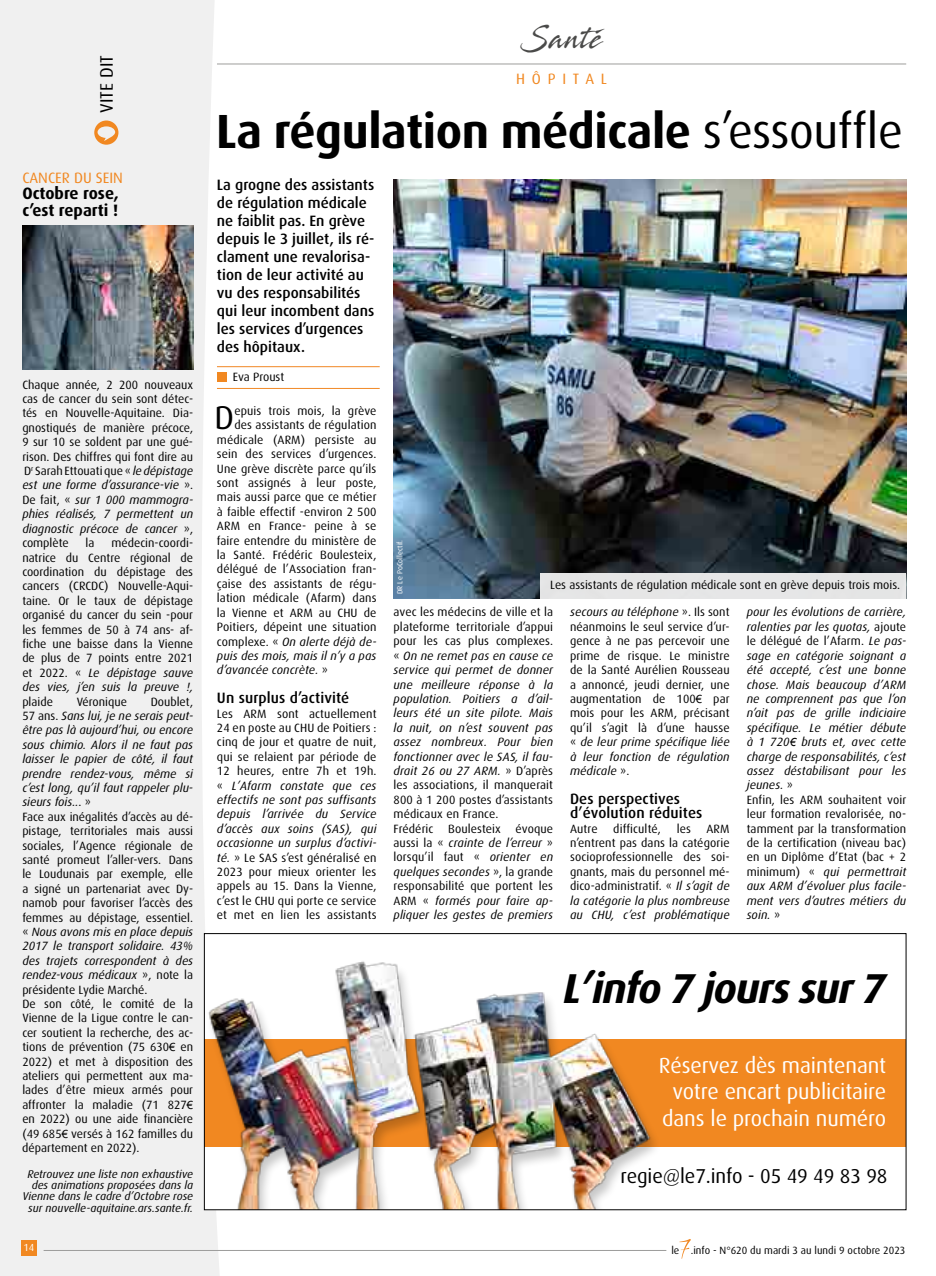
<style>
.page{position:relative;width:936px;height:1276px;background:#fff}
.page>*{position:absolute;margin:0;border:0;box-sizing:border-box;transform-origin:0 0}
.t1{font:700 48px "Dax";letter-spacing:-.01em;color:#000}
.t2{font:italic 700 41.85px "Dax";letter-spacing:-.03em;color:#000}
.t3{font:33px "Dax";color:#000}
.t4{font:30px "Stingray";letter-spacing:.04em;color:#4a4a49;scale:.74 1}
.t5{font:21.9px/26.2px "Dax";letter-spacing:-.005em;color:#fff;text-align:right}
.t6{font:20.1px "Dax";letter-spacing:-.005em;color:#000}
.t7{font:18px "Dax";color:#000}
.t8{font:700 16.5px/16.5px "Dax";color:#000}
.t9{font:500 15px/18px "Dax";color:#000}
.t10{font:15px "Dax";color:#f18821}
.t11{font:15px "Dax";letter-spacing:.45em;color:#f18821}
.t12{font:12px/14.4px "Dax";color:#000;text-align:justify}
.t13{font:italic 12px/14.4px "Dax";letter-spacing:.01em;color:#000}
.t14{font:italic 11.25px/11.2px "Dax";color:#000;text-align:right}
.t15{font:10.5px "Dax";color:#000}
.t16{font:10.2px "Dax";color:#fff}
.t17{font:7.5px "Dax";letter-spacing:.01em;color:#fff}
.s1{font-style:italic}
.s2{font-family:"Arial";font-size:11.25px}
.s3{font-weight:400}
.s4{font-style:normal}
.s5{font-family:"Arial";font-size:11.1px}
</style>
<div class="page">
<div style="left:0;top:0;width:221px;height:1276px;background:#f0f0f0"></div>
<hr style="left:217px;top:366px;width:162px;height:1px;background:#f18825">
<div style="left:217px;top:373px;width:9px;height:9px;background:#f18821"></div>
<hr style="left:217px;top:388px;width:162px;height:1px;background:#f18825">
<svg style="left:94px;top:120px;width:24px;height:25px"></svg>
<div style="left:21px;top:1240px;width:15px;height:15px;background:#f18821"></div>
<hr style="left:217px;top:64px;width:689px;height:1px;background:#9d9d9c">
<div style="left:204px;top:1039px;width:702px;height:107px;background:#f18821"></div>
<img style="left:206px;top:935px;width:468px;height:273px">
<div style="left:204px;top:933px;width:702px;height:277px;border:1px solid #000"></div>
<img style="left:393px;top:180px;width:513px;height:418px">
<div style="left:540px;top:573px;width:366px;height:25px;background:#e5e6e6"></div>
<hr style="left:44px;top:1250px;width:622px;height:1px;background:#9d9d9c">
<svg style="left:679px;top:1239px;width:11px;height:19px"></svg>
<img style="left:22px;top:225px;width:171px;height:145px">
<h3 class="t7" style="left:96px;top:113px;width:59px;rotate:-90deg">VITE DIT</h3>
<p class="t10" style="left:22px;top:169px;width:102px">CANCER DU SEIN</p>
<h3 class="t8" style="left:22px;top:185px;width:98px">Octobre rose, c’est reparti !</h3>
<p class="t12" style="left:22px;top:377px;width:172px">Chaque année, 2 200 nouveaux cas de cancer du sein sont détec&shy;tés en Nouvelle-Aquitaine. Dia&shy;gnostiqués de manière précoce, 9 sur 10 se soldent par une gué&shy;rison. Des chiffres qui font dire au D<sup>r</sup> Sarah Ettouati que « <span class="s1">le dépistage est une forme d’assurance-vie</span> ».<br>De fait, « <span class="s1">sur 1 000 mammogra&shy;phies réalisés, 7 permettent un diagnostic précoce de cancer</span> », complète</p>
<p class="t12" style="left:22px;top:536px;width:172px;text-indent:89px">médecin-coordi&shy;natrice du Centre régional de coordination du dépistage des cancers (CRCDC) Nouvelle-Aqui&shy;taine. Or le taux de dépistage organisé du cancer du sein -pour les femmes de 50 à 74 ans- af&shy;fiche une baisse dans la Vienne de plus de 7 points entre 2021 et 2022. « <span class="s1">Le dépistage sauve des vies, j’en suis la preuve !,</span></p>
<p class="t12" style="left:22px;top:694px;width:32px">plaide</p>
<p class="t12" style="left:77px;top:694px;width:52px">Véronique</p>
<p class="t12" style="left:86px;top:536px;width:10px">la</p>
<p class="t12" style="left:22px;top:694px;width:172px;text-align:left;text-indent:128px">Doublet,<br>57 ans. <span class="s1">Sans lui, je ne serais peut&shy;être pas là aujourd’hui, ou encore sous chimio. Alors il ne faut pas laisser le papier de côté, il faut prendre rendez-vous, même si c’est long, qu’il faut rappeler plu&shy;sieurs fois..</span>. »<br>Face aux inégalités d’accès au dé&shy;pistage, territoriales mais aussi sociales, l’Agence régionale de santé promeut l’aller-vers. Dans le Loudunais par exemple, elle a signé un partenariat avec Dy&shy;namob pour favoriser l’accès des femmes au dépistage, essentiel. « <span class="s1">Nous avons mis en place depuis<br>2017 le transport solidaire. 43% des trajets correspondent à des rendez-vous médicaux</span> », note la présidente Lydie Marché.<br>De son côté, le comité de la<br>Vienne de la Ligue contre le can&shy;cer soutient la recherche, des ac&shy;tions de prévention (75 630<span class="s2">€</span> en<br>2022) et met à disposition des ateliers qui permettent aux ma&shy;lades d’être mieux armés pour affronter la maladie (71 827<span class="s2">€ </span>en 2022) ou une aide financière (49 685<span class="s2">€</span> versés à 162 familles du département en 2022).</p>
<p class="t14" style="left:23px;top:1168px;width:172px">Retrouvez une liste non exhaustive des animations proposées dans la Vienne dans le cadre d’Octobre rose sur nouvelle-aquitaine.ars.sante.fr.</p>
<p class="t16" style="left:23px;top:1242px;width:12px">14</p>
<h3 class="t4" style="left:520px;top:18px;width:112px">Santé</h3>
<p class="t11" style="left:516px;top:71px;width:92px">HÔPITAL</p>
<h1 class="t1" style="left:216px;top:104px;width:688px">La régulation médicale <span class="s3">s’essouffle</span></h1>
<p class="t9" style="left:217px;top:176px;width:159px">La grogne des assistants de régulation médicale ne faiblit pas. En grève depuis le 3 juillet, ils ré&shy;clament une revalorisa&shy;tion de leur activité au vu des responsabilités qui leur incombent dans les services d’urgences des hôpitaux.</p>
<p class="t12" style="left:233px;top:370px;width:53px">Eva Proust</p>
<h3 class="t3" style="left:214px;top:400px;width:21px">D</h3>
<p class="t12" style="left:234px;top:404px;width:144px">epuis trois mois, la grève</p>
<p class="t12" style="left:234px;top:418px;width:144px">des assistants de régulation</p>
<p class="t12" style="left:217px;top:432px;width:161px">médicale (ARM) persiste au</p>
<p class="t12" style="left:217px;top:447px;width:161px">sein des services d’urgences.</p>
<p class="t12" style="left:217px;top:461px;width:161px">Une grève discrète parce qu’ils</p>
<p class="t12" style="left:217px;top:476px;width:161px">sont assignés à leur poste,</p>
<p class="t12" style="left:217px;top:490px;width:161px">mais aussi parce que ce métier</p>
<p class="t12" style="left:217px;top:504px;width:161px">à faible effectif -environ 2 500</p>
<p class="t12" style="left:217px;top:519px;width:161px">ARM en France- peine à se</p>
<p class="t12" style="left:217px;top:533px;width:161px">faire entendre du ministère de</p>
<p class="t12" style="left:217px;top:548px;width:161px">la Santé. Frédéric Boulesteix,</p>
<p class="t12" style="left:217px;top:562px;width:161px">délégué de l’Association fran-</p>
<p class="t12" style="left:217px;top:576px;width:161px">çaise des assistants de régu-</p>
<p class="t12" style="left:217px;top:591px;width:161px">lation médicale (Afarm) dans</p>
<p class="t12" style="left:217px;top:605px;width:161px">la Vienne et ARM au CHU de</p>
<p class="t12" style="left:217px;top:620px;width:161px">Poitiers, dépeint une situation</p>
<p class="t13" style="left:217px;top:634px;width:161px"><span class="s4">complexe. «</span> On alerte déjà de-</p>
<p class="t13" style="left:217px;top:648px;width:161px">puis des mois, mais il n’y a pas</p>
<p class="t13" style="left:217px;top:663px;width:113px">d’avancée concrète. <span class="s4">»</span></p>
<p class="t9" style="left:217px;top:689px;width:134px">Un surplus d’activité</p>
<p class="t12" style="left:217px;top:706px;width:161px">Les ARM sont actuellement 24 en poste au CHU de Poitiers : cinq de jour et quatre de nuit, qui se relaient par période de 12 heures, entre 7h et 19h. « <span class="s1">L’Afarm constate que ces effectifs ne sont pas suffisants depuis l’arrivée du Service d’accès aux soins (SAS), qui occasionne un surplus d’activi&shy;té.</span> » Le SAS s’est généralisé en 2023 pour mieux orienter les appels au 15. Dans la Vienne, c’est le CHU qui porte ce service et met en lien les assistants</p>
<p class="t17" style="left:396px;top:594px;width:56px;rotate:-90deg">DR Le PoCollectif.</p>
<p class="t12" style="left:550px;top:577px;width:351px">Les assistants de régulation médicale sont en grève depuis trois mois.</p>
<p class="t13" style="left:393px;top:605px;width:161px"><span class="s4">avec les médecins de ville et la plateforme territoriale d’appui pour les cas plus complexes. «</span> On ne remet pas en cause ce service qui permet de donner une meilleure réponse à la population. Poitiers a d’ail&shy;leurs été un site pilote. Mais la nuit, on n’est souvent pas assez nombreux. Pour bien fonctionner avec le SAS, il fau&shy;drait 26 ou 27 ARM. <span class="s4">» D’après les associations, il manquerait<br>800 à 1 200 postes d’assistants médicaux en France.<br>Frédéric Boulesteix évoque aussi la «</span> crainte de l’erreur <span class="s4">» lorsqu’il faut «</span> orienter en quelques secondes <span class="s4">», la grande responsabilité que portent les<br>ARM «</span> formés pour faire ap&shy;pliquer les gestes de premiers</p>
<p class="t12" style="left:570px;top:605px;width:161px"><span class="s1">secours au téléphone</span> ». Ils sont néanmoins le seul service d’ur&shy;gence à ne pas percevoir une prime de risque. Le ministre de la Santé Aurélien Rousseau a annoncé, jeudi dernier, une augmentation de 100<span class="s2">€</span> par mois pour les ARM, précisant qu’il s’agit là d’une hausse « <span class="s1">de leur prime spécifique liée à leur fonction de régulation médicale</span> ».</p>
<p class="t9" style="left:570px;top:791px;width:134px;line-height:14.4px">Des perspectives d’évolution réduites</p>
<p class="t12" style="left:570px;top:821px;width:29px">Autre</p>
<p class="t12" style="left:613px;top:821px;width:49px">difficulté,</p>
<p class="t12" style="left:676px;top:821px;width:16px">les</p>
<p class="t12" style="left:570px;top:821px;width:161px;text-indent:136px">ARM n’entrent pas dans la catégorie socioprofessionnelle des soi&shy;gnants, mais du personnel mé&shy;dico-administratif. « <span class="s1">Il s’agit de la catégorie la plus nombreuse au CHU, c’est problématique</span></p>
<p class="t13" style="left:746px;top:605px;width:161px">pour les évolutions de carrière, ralenties par les quotas, <span class="s4">ajoute le délégué de l’Afarm.</span> Le pas&shy;sage en catégorie soignant a été accepté, c’est une bonne chose. Mais beaucoup d’ARM ne comprennent pas que l’on n’ait pas de grille indiciaire spécifique. Le métier débute à 1 720<span class="s5">€</span> bruts et, avec cette charge de responsabilités, c’est assez déstabilisant pour les jeunes. <span class="s4">»<br>Enfin, les ARM souhaitent voir leur formation revalorisée, no&shy;tamment par la transformation de la certification (niveau bac) en un Diplôme d’Etat (bac + 2 minimum) «</span> qui permettrait aux ARM d’évoluer plus facile&shy;ment vers d’autres métiers du soin. <span class="s4">»</span></p>
<h2 class="t2" style="left:563px;top:964px;width:324px">L’info 7 jours sur 7</h2>
<h3 class="t5" style="left:659px;top:1052px;width:229px">Réservez dès maintenant votre encart publicitaire dans le prochain numéro</h3>
<h3 class="t6" style="left:620px;top:1165px;width:268px">regie@le7.info - 05 49 49 83 98</h3>
<p class="t15" style="left:671px;top:1244px;width:235px">le .info - N°620 du mardi 3 au lundi 9 octobre 2023</p>
</div>
